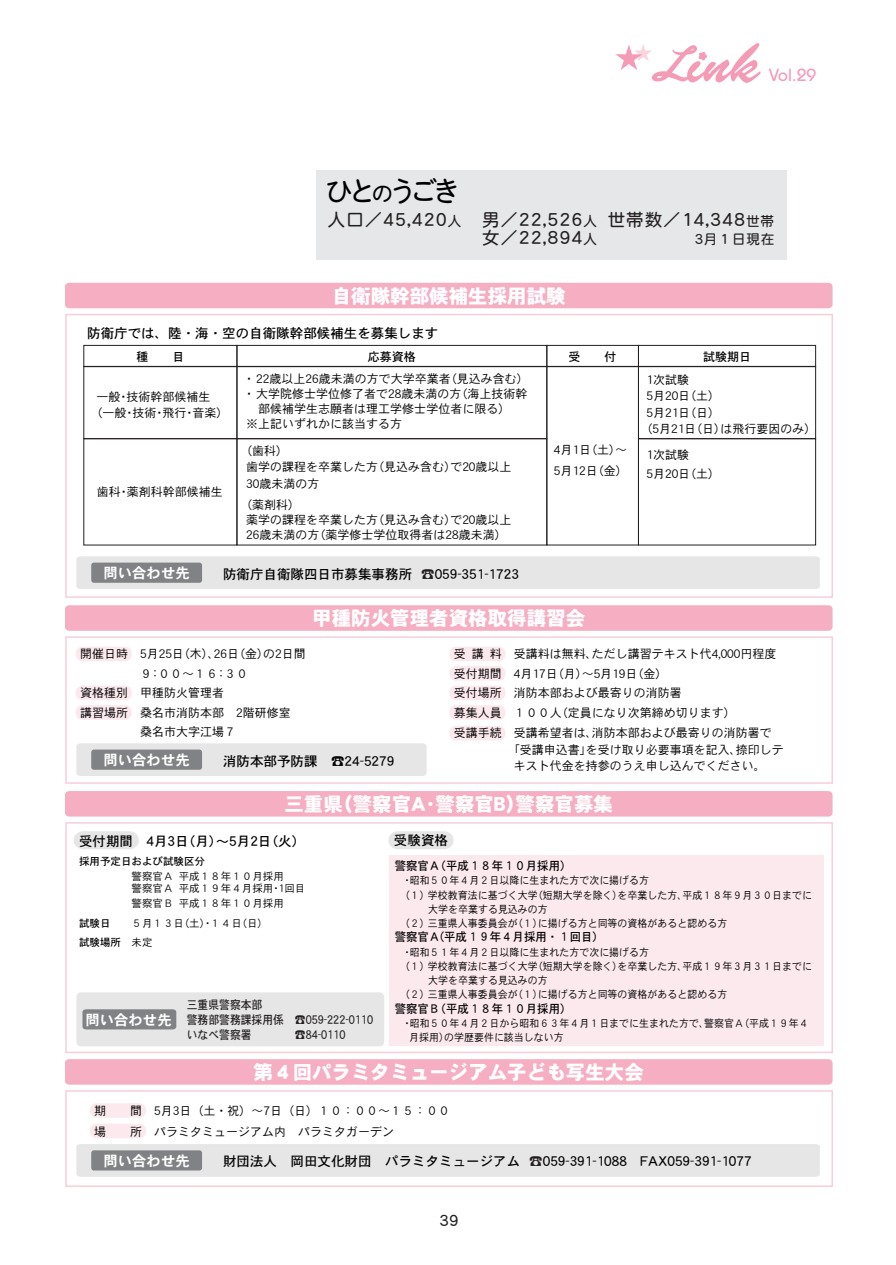
<style>
.page{position:relative;width:896px;height:1265px;background:#fff}
.page>*{position:absolute;margin:0;border:0;box-sizing:border-box;transform-origin:0 0}
.t1{font:27px "DFPHS Maru Gothic CID W4";color:#000}
.t2{font:19.5px "DFPHS Gothic CID W9";color:#fff}
.t3{font:17.55px/18.6px "DFPHS Maru Gothic CID W4";letter-spacing:.05em;color:#231f20;text-align:right}
.t4{font:500 17.55px "Bauhaus";color:#f49bb6}
.t5{font:15px "DFPHS Maru Gothic CID W4";color:#231f20}
.t6{font:14.4px "DFPHS Gothic CID W7";color:#fff}
.t7{font:13.5px "DFPHS Gothic CID W5";color:#000}
.t8{font:13.5px "DFPHS Maru Gothic CID W4";letter-spacing:.05em;color:#231f20}
.t9{font:12px/16.5px "DFPHS Gothic CID W3";color:#000}
.t10{font:12px "DFPHS Gothic CID W5";color:#000;scale:.95 1}
.t11{font:12px/15px "DFPHS Gothic CID W5";color:#231f20;scale:.9 1}
.t12{font:12px "DFPHS Gothic CID W5";color:#000}
.t13{font:10.5px/14.2px "DFPHS Gothic CID W3";color:#000;scale:.95 1}
.t14{font:10.5px/12px "DFPHS Gothic CID W3";color:#000}
.t15{font:10.5px "DFPHS Gothic CID W5";color:#000}
.s1{font-size:21.15px}
.s2{font-size:13.65px}
.s3{font-family:"Gochiku Gaiji";font-weight:500;color:#231f20}
.s4{font-family:"Gochiku Gaiji";font-weight:500}
.s5{font-family:"DFPHS Gothic CID W3"}
</style>
<div class="page">
<div style="left:76px;top:646px;width:56px;height:15px;background:#fce9ee;border-radius:6px"></div>
<div style="left:449px;top:646px;width:56px;height:15px;background:#fce9ee;border-radius:6px"></div>
<div style="left:449px;top:666px;width:56px;height:14px;background:#fce9ee;border-radius:6px"></div>
<div style="left:449px;top:685px;width:56px;height:15px;background:#fce9ee;border-radius:6px"></div>
<div style="left:449px;top:705px;width:56px;height:14px;background:#fce9ee;border-radius:6px"></div>
<div style="left:76px;top:685px;width:56px;height:15px;background:#fce9ee;border-radius:6px"></div>
<div style="left:76px;top:705px;width:56px;height:14px;background:#fce9ee;border-radius:6px"></div>
<div style="left:90px;top:1103px;width:56px;height:14px;background:#fce9ee;border-radius:6px"></div>
<div style="left:90px;top:1123px;width:56px;height:15px;background:#fce9ee;border-radius:6px"></div>
<svg style="left:74px;top:831px;width:65px;height:18px"></svg>
<div style="left:389px;top:855px;width:434px;height:190px;background:#fce9ee"></div>
<svg style="left:615px;top:43px;width:145px;height:40px"></svg>
<div style="left:316px;top:170px;width:470px;height:89px;background:#e6e7e9"></div>
<div style="left:76px;top:743px;width:350px;height:33px;background:#e6e6e6"></div>
<div style="left:91px;top:749px;width:111px;height:20px;background:#808285;border-radius:3px"></div>
<div style="left:76px;top:1144px;width:743px;height:32px;background:#e6e6e6"></div>
<div style="left:91px;top:1150px;width:111px;height:20px;background:#808285;border-radius:3px"></div>
<div style="left:76px;top:556px;width:743px;height:33px;background:#e6e6e6"></div>
<div style="left:91px;top:562px;width:111px;height:21px;background:#808285;border-radius:3px"></div>
<div style="left:65px;top:791px;width:767px;height:25px;background:#f6aec3;border-radius:4px"></div>
<div style="left:65px;top:822px;width:767px;height:231px;border:1px solid #f9ccd8"></div>
<div style="left:76px;top:992px;width:308px;height:54px;background:#e6e6e6;border-radius:5px"></div>
<div style="left:82px;top:1009px;width:94px;height:20px;background:#808285"></div>
<svg style="left:388px;top:831px;width:65px;height:18px"></svg>
<div style="left:65px;top:1059px;width:767px;height:25px;background:#f6aec3;border-radius:4px"></div>
<div style="left:65px;top:1090px;width:767px;height:96px;border:1px solid #f9ccd8"></div>
<div style="left:65px;top:283px;width:767px;height:25px;background:#f6aec3;border-radius:4px"></div>
<div style="left:83px;top:345px;width:154px;height:22px;border:1px solid #231f20"></div>
<div style="left:237px;top:345px;width:310px;height:22px;border:1px solid #231f20"></div>
<div style="left:546px;top:345px;width:92px;height:22px;border:1px solid #231f20"></div>
<div style="left:638px;top:345px;width:177px;height:22px;border:1px solid #231f20"></div>
<div style="left:83px;top:366px;width:154px;height:73px;border:1px solid #231f20"></div>
<div style="left:237px;top:366px;width:310px;height:73px;border:1px solid #231f20"></div>
<div style="left:546px;top:366px;width:92px;height:179px;border:1px solid #231f20"></div>
<div style="left:638px;top:366px;width:177px;height:73px;border:1px solid #231f20"></div>
<div style="left:83px;top:438px;width:154px;height:107px;border:1px solid #231f20"></div>
<div style="left:237px;top:438px;width:310px;height:107px;border:1px solid #231f20"></div>
<div style="left:638px;top:438px;width:177px;height:107px;border:1px solid #231f20"></div>
<div style="left:65px;top:605px;width:767px;height:26px;background:#f6aec3;border-radius:4px"></div>
<div style="left:65px;top:636px;width:767px;height:147px;border:1px solid #f9ccd8"></div>
<div style="left:449px;top:726px;width:56px;height:14px;background:#fce9ee;border-radius:6px"></div>
<h1 class="t1" style="left:326px;top:177px;width:136px">ひと<span class="s1">の</span>うごき</h1>
<h3 class="t4" style="left:769px;top:65px;width:49px">Vol.29</h3>
<h3 class="t3" style="left:328px;top:210px;width:271px">人口／45,420<span class="s2">人</span> 男／22,526<span class="s2">人</span>女／22,894<span class="s2">人</span></h3>
<h3 class="t3" style="left:608px;top:210px;width:168px">世帯数／14,348<span class="s2">世帯</span></h3>
<p class="t8" style="left:694px;top:232px;width:81px">3月１日現在</p>
<h2 class="t2" style="left:332px;top:285px;width:235px">自衛隊幹部候補生採用試験</h2>
<p class="t7" style="left:87px;top:326px;width:352px">防衛庁では、陸・海・空の自衛隊幹部候補生を募集します</p>
<p class="t12" style="left:136px;top:350px;width:13px">種</p>
<p class="t12" style="left:172px;top:350px;width:13px">目</p>
<p class="t12" style="left:368px;top:350px;width:49px">応募資格</p>
<p class="t12" style="left:568px;top:350px;width:13px">受</p>
<p class="t12" style="left:604px;top:350px;width:13px">付</p>
<p class="t12" style="left:703px;top:350px;width:49px">試験期日</p>
<p class="t9" style="left:90px;top:388px;width:139px;text-indent:6px">一般・技術幹部候補生<br>（一般・技術・飛行・音楽）</p>
<p class="t9" style="left:97px;top:483px;width:127px">歯科・薬剤科幹部候補生</p>
<p class="t9" style="left:243px;top:370px;width:287px">・22歳以上26歳未満の方で大学卒業者（見込み含む）</p>
<p class="t9" style="left:243px;top:385px;width:286px">・大学院修士学位修了者で28歳未満の方（海上技術幹</p>
<p class="t9" style="left:258px;top:400px;width:254px">部候補学生志願者は理工学修士学位者に限る）</p>
<p class="t9" style="left:246px;top:415px;width:158px">※上記いずれかに該当する方</p>
<p class="t9" style="left:246px;top:442px;width:267px;text-indent:-6px">（歯科）<br>歯学の課程を卒業した方（見込み含む）で20歳以上<br>30歳未満の方</p>
<p class="t9" style="left:246px;top:496px;width:267px;line-height:15px;text-indent:-6px">（薬剤科）<br>薬学の課程を卒業した方（見込み含む）で20歳以上<br>26歳未満の方（薬学修士学位取得者は28歳未満）</p>
<p class="t6" style="left:103px;top:565px;width:88px">問い合わせ先</p>
<p class="t7" style="left:223px;top:566px;width:297px">防衛庁自衛隊四日市募集事務所 <span class="s3">Z</span>059-351-1723</p>
<p class="t9" style="left:554px;top:438px;width:75px;line-height:21px">4月1日（土）～<br>5月12日（金）</p>
<h2 class="t2" style="left:312px;top:608px;width:274px">甲種防火管理者資格取得講習会</h2>
<p class="t9" style="left:646px;top:371px;width:44px">1次試験</p>
<p class="t9" style="left:646px;top:387px;width:75px">5月20日（土）</p>
<p class="t9" style="left:646px;top:404px;width:75px">5月21日（日）</p>
<p class="t9" style="left:640px;top:420px;width:177px">（5月21日（日）は飛行要因のみ）</p>
<p class="t9" style="left:646px;top:444px;width:75px;line-height:19.5px">1次試験<br>5月20日（土）</p>
<p class="t9" style="left:80px;top:645px;width:227px">開催日時 5月25日（木）、26日（金）の2日間</p>
<p class="t9" style="left:140px;top:665px;width:109px">９：００～１６：３０</p>
<p class="t9" style="left:80px;top:684px;width:145px">資格種別 甲種防火管理者</p>
<p class="t9" style="left:80px;top:704px;width:212px">講習場所 桑名市消防本部 2階研修室</p>
<p class="t9" style="left:140px;top:723px;width:97px">桑名市大字江場７</p>
<p class="t6" style="left:103px;top:752px;width:88px">問い合わせ先</p>
<p class="t7" style="left:223px;top:753px;width:173px">消防本部予防課 <span class="s4">Z</span>24-5279</p>
<p class="t9" style="left:454px;top:644px;width:324px;line-height:19.8px">受講料 受講料は無料、ただし講習テキスト代4,000円程度受付期間 4月17日（月）～5月19日（金）<br>受付場所 消防本部および最寄りの消防署<br>募集人員 １００人（定員になり次第締め切ります）<br>受講手続 受講希望者は、消防本部および最寄りの消防署で</p>
<p class="t9" style="left:514px;top:741px;width:271px;text-indent:-6px">「受講申込書」を受け取り必要事項を記入、捺印しテキスト代金を持参のうえ申し込んでください。</p>
<h2 class="t2" style="left:284px;top:793px;width:330px">三重県（警察官A・警察官B）警察官募集</h2>
<p class="t7" style="left:79px;top:833px;width:228px">受付期間 4月3日（月）～5月2日（火）</p>
<p class="t15" style="left:79px;top:855px;width:127px">採用予定日および試験区分</p>
<p class="t14" style="left:131px;top:870px;width:175px">警察官Ａ平成１８年１０月採用<br>警察官Ａ平成１９年４月採用・1回目</p>
<p class="t14" style="left:131px;top:897px;width:154px">警察官Ｂ平成１８年１０月採用</p>
<p class="t15" style="left:79px;top:917px;width:33px">試験日</p>
<p class="t14" style="left:131px;top:916px;width:138px">５月１３日（土）・１４日（日）</p>
<p class="t15" style="left:79px;top:936px;width:75px">試験場所 <span class="s5">未定</span></p>
<p class="t6" style="left:85px;top:1011px;width:88px">問い合わせ先</p>
<p class="t11" style="left:187px;top:996px;width:208px">三重県警察本部<br>警務部警務課採用係 <span class="s4">Z</span>059-222-0110いなべ警察署</p>
<p class="t11" style="left:295px;top:1026px;width:58px"><span class="s4">Z</span>84-0110</p>
<p class="t7" style="left:394px;top:833px;width:55px">受験資格</p>
<p class="t10" style="left:395px;top:859px;width:188px">警察官Ａ（平成１８年１０月採用）</p>
<p class="t13" style="left:402px;top:873px;width:261px">・昭和５０年４月２日以降に生まれた方で次に揚げる方</p>
<p class="t13" style="left:399px;top:887px;width:436px">（１）学校教育法に基づく大学（短期大学を除く）を卒業した方、平成１８年９月３０日までに</p>
<p class="t13" style="left:428px;top:901px;width:128px">大学を卒業する見込みの方</p>
<p class="t13" style="left:399px;top:916px;width:346px">（２）三重県人事委員会が（１）に揚げる方と同等の資格があると認める方</p>
<p class="t10" style="left:395px;top:930px;width:214px">警察官Ａ(平成１９年４月採用・１回目)</p>
<p class="t13" style="left:402px;top:944px;width:261px">・昭和５１年４月２日以降に生まれた方で次に揚げる方</p>
<p class="t13" style="left:399px;top:958px;width:436px">（１）学校教育法に基づく大学（短期大学を除く）を卒業した方、平成１９年３月３１日までに</p>
<p class="t13" style="left:428px;top:973px;width:128px">大学を卒業する見込みの方</p>
<p class="t13" style="left:399px;top:987px;width:346px">（２）三重県人事委員会が（１）に揚げる方と同等の資格があると認める方</p>
<p class="t10" style="left:395px;top:1001px;width:188px">警察官Ｂ（平成１８年１０月採用）</p>
<p class="t13" style="left:409px;top:1015px;width:422px;text-indent:-7px">・昭和５０年４月２日から昭和６３年４月１日までに生まれた方で、警察官Ａ（平成１９年４月採用）の学歴要件に該当しない方</p>
<h2 class="t2" style="left:254px;top:1061px;width:391px">第４回パラミタミュージアム子ども写生大会</h2>
<p class="t9" style="left:94px;top:1102px;width:13px">期</p>
<p class="t9" style="left:130px;top:1102px;width:321px">間 5月3日（土・祝）～7日（日）１０：００～１５：００</p>
<p class="t9" style="left:94px;top:1123px;width:13px">場</p>
<p class="t9" style="left:130px;top:1123px;width:265px">所 パラミタミュージアム内 パラミタガーデン</p>
<p class="t6" style="left:103px;top:1152px;width:88px">問い合わせ先</p>
<p class="t7" style="left:223px;top:1154px;width:530px">財団法人 岡田文化財団 パラミタミュージアム <span class="s3">Z</span>059-391-1088 FAX059-391-1077</p>
<p class="t5" style="left:439px;top:1212px;width:21px">39</p>
</div>
